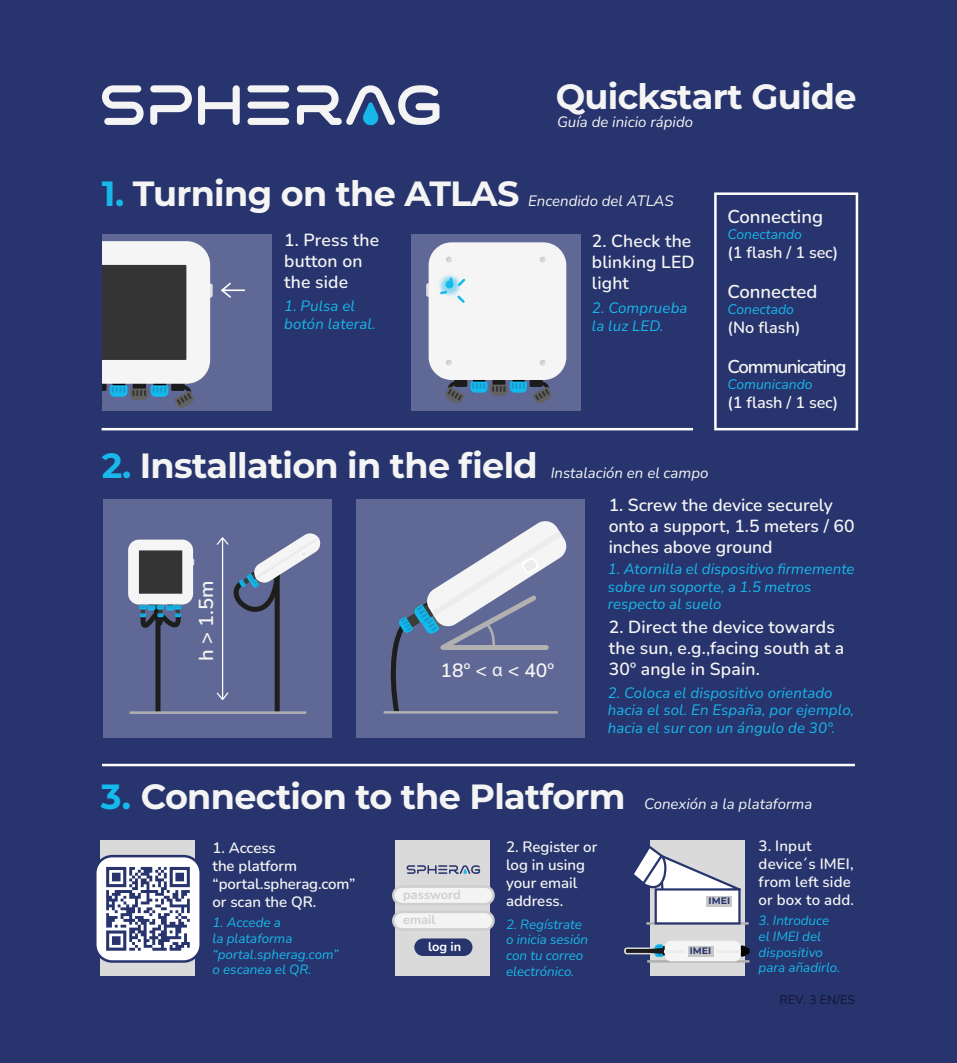
<style>
.page{position:relative;width:957px;height:1063px;background:#27346d}
.page>*{position:absolute;margin:0;border:0;box-sizing:border-box;transform-origin:0 0}
.t1{font:700 35px "Montserrat";letter-spacing:-.02em;color:#f5f4f4}
.t2{font:600 20.25px "Nunito";color:#f5f4f4}
.t3{font:600 19.25px "Nunito";color:#f5f4f4}
.t4{font:600 18.5px "Nunito";letter-spacing:-.005em;color:#f5f4f4}
.t5{font:600 18.5px "Nunito";letter-spacing:-.06em;color:#f5f4f4}
.t6{font:600 17.5px/21px "Nunito";letter-spacing:.01em;color:#f5f4f4}
.t7{font:600 16.25px "Nunito";letter-spacing:-.01em;color:#f5f4f4}
.t8{font:italic 15px/17.5px "Nunito";letter-spacing:.01em;color:#18b7ea}
.t9{font:600 15px/18px "Nunito";color:#f5f4f4}
.t10{font:italic 15px "Nunito";color:#f5f4f4}
.t11{font:italic 14px "Nunito";color:#18b7ea}
.t12{font:italic 13.5px/15.5px "Nunito";color:#18b7ea}
.t13{font:700 12.75px "Nunito";color:#cfcfcf}
.t14{font:700 12.75px "Nunito";color:#fff}
.t15{font:500 12.5px "Nunito";letter-spacing:-.005em;color:#15173a}
.t16{font:700 9.5px "Montserrat";color:#27346d}
.s1{color:#18b7ea}
.s2{font-family:"Myriad Pro";font-weight:400}
.s3{color:#15baed}
</style>
<div class="page">
<svg style="left:102px;top:85px;width:42px;height:40px"></svg>
<svg style="left:150px;top:85px;width:90px;height:40px"></svg>
<svg style="left:247px;top:85px;width:42px;height:40px"></svg>
<svg style="left:297px;top:85px;width:142px;height:40px"></svg>
<hr style="left:102px;top:428px;width:591px;height:2px;background:#fff">
<div style="left:103px;top:500px;width:229px;height:238px;background:#606896"></div>
<div style="left:356px;top:500px;width:229px;height:238px;background:#606896"></div>
<div style="left:101px;top:840px;width:94px;height:136px;background:#dadada"></div>
<div style="left:396px;top:840px;width:94px;height:136px;background:#dadada"></div>
<div style="left:650px;top:840px;width:95px;height:136px;background:#dadada"></div>
<svg style="left:624px;top:947px;width:94px;height:7px"></svg>
<div style="left:414px;top:938px;width:58px;height:18px;background:#27346d;border-radius:9px"></div>
<div style="left:393px;top:912px;width:100px;height:17px;background:#f5f4f4;border-radius:9px"></div>
<div style="left:392px;top:911px;width:103px;height:20px;border:2px solid #cfcfcf;border-radius:9px"></div>
<div style="left:393px;top:887px;width:100px;height:17px;background:#f5f4f4;border-radius:9px"></div>
<div style="left:392px;top:885px;width:103px;height:20px;border:2px solid #cfcfcf;border-radius:9px"></div>
<svg style="left:406px;top:865px;width:74px;height:9px"></svg>
<hr style="left:646px;top:922px;width:102px;height:3px;background:#b2b1b2">
<hr style="left:647px;top:960px;width:102px;height:3px;background:#b2b1b2">
<svg style="left:634px;top:846px;width:106px;height:79px"></svg>
<div style="left:706px;top:896px;width:26px;height:10px;background:#c7c7c8"></div>
<svg style="left:626px;top:944px;width:40px;height:13px"></svg>
<svg style="left:741px;top:945px;width:8px;height:12px"></svg>
<div style="left:665px;top:941px;width:76px;height:20px;background:#f5f5f5;border-radius:6px"></div>
<hr style="left:665px;top:950px;width:76px;height:2px;background:#ececec">
<svg style="left:685px;top:945px;width:31px;height:13px"></svg>
<div style="left:688px;top:946px;width:25px;height:10px;background:#c7c7c8"></div>
<div style="left:95px;top:856px;width:106px;height:106px;background:#fff;border-radius:17px"></div>
<div style="left:94px;top:855px;width:108px;height:108px;border:2px solid #27346d;border-radius:17px"></div>
<svg style="left:106px;top:867px;width:84px;height:84px"></svg>
<div style="left:112px;top:936px;width:9px;height:9px;background:#27346d"></div>
<div style="left:102px;top:234px;width:169px;height:176px;background:#606896"></div>
<div style="left:411px;top:234px;width:170px;height:176px;background:#606896"></div>
<div style="left:155px;top:599px;width:5px;height:113px;background:#1d1d1b"></div>
<div style="left:275px;top:559px;width:5px;height:154px;background:#1d1d1b"></div>
<hr style="left:129px;top:711px;width:177px;height:3px;background:#b2b1b2">
<div style="left:714px;top:192px;width:144px;height:238px;border:2px solid #fff"></div>
<hr style="left:383px;top:711px;width:175px;height:3px;background:#b2b1b2">
<hr style="left:102px;top:764px;width:753px;height:2px;background:#fff">
<div style="left:454px;top:375px;width:13px;height:12px;background:#1b1b1b"></div>
<svg style="left:470px;top:383px;width:82px;height:20px"></svg>
<svg style="left:445px;top:383px;width:19px;height:20px"></svg>
<div style="left:428px;top:242px;width:138px;height:138px;background:#f5f5f5;border-radius:23px"></div>
<img style="left:426px;top:242px;width:122px;height:141px">
<svg style="left:446px;top:257px;width:6px;height:6px"></svg>
<svg style="left:540px;top:257px;width:5px;height:6px"></svg>
<svg style="left:446px;top:360px;width:6px;height:6px"></svg>
<svg style="left:540px;top:360px;width:5px;height:6px"></svg>
<svg style="left:221px;top:283px;width:24px;height:15px"></svg>
<svg style="left:440px;top:277px;width:25px;height:26px"></svg>
<div style="left:208px;top:283px;width:5px;height:15px;background:#ddd;border-radius:2px"></div>
<svg style="left:102px;top:241px;width:108px;height:167px;background:#83888d"></svg>
<svg style="left:390px;top:521px;width:177px;height:193px"></svg>
<svg style="left:217px;top:533px;width:104px;height:167px"></svg>
<svg style="left:139px;top:605px;width:43px;height:29px"></svg>
<div style="left:128px;top:540px;width:65px;height:65px;background:#f5f5f5;border-radius:11px"></div>
<div style="left:139px;top:550px;width:43px;height:44px;background:#343434"></div>
<h1 class="t1" style="left:556px;top:73px;width:302px">Quickstart Guide</h1>
<p class="t10" style="left:557px;top:111px;width:137px">Guía de inicio rápido</p>
<h1 class="t1" style="left:102px;top:171px;width:419px"><span class="s1">1.</span> Turning on the ATLAS</h1>
<p class="t6" style="left:284px;top:229px;width:97px">1. Press the button on the side</p>
<p class="t8" style="left:284px;top:297px;width:93px">1. Pulsa el botón lateral.</p>
<p class="t10" style="left:528px;top:191px;width:147px">Encendido del ATLAS</p>
<p class="t6" style="left:592px;top:229px;width:104px">2. Check the blinking LED light</p>
<p class="t8" style="left:592px;top:299px;width:97px">2. Comprueba la luz LED.</p>
<p class="t4" style="left:727px;top:204px;width:97px">Connecting</p>
<p class="t11" style="left:727px;top:224px;width:76px">Conectando</p>
<p class="t7" style="left:727px;top:242px;width:112px">(1 flash / 1 sec)</p>
<p class="t4" style="left:727px;top:279px;width:91px">Connected</p>
<p class="t11" style="left:727px;top:299px;width:68px">Conectado</p>
<p class="t7" style="left:727px;top:317px;width:74px">(No flash)</p>
<p class="t5" style="left:727px;top:354px;width:120px">Communicating</p>
<p class="t11" style="left:727px;top:374px;width:86px">Comunicando</p>
<p class="t7" style="left:727px;top:392px;width:112px">(1 flash / 1 sec)</p>
<h1 class="t1" style="left:102px;top:443px;width:437px"><span class="s1">2.</span> Installation in the field</h1>
<p class="t10" style="left:551px;top:463px;width:159px">Instalación en el campo</p>
<h2 class="t2" style="left:192px;top:661px;width:82px;rotate:-90deg">h &gt; 1.5m</h2>
<p class="t3" style="left:440px;top:657px;width:115px">18º &lt; <span class="s2">α</span> &lt; 40º</p>
<p class="t6" style="left:609px;top:494px;width:247px">1. Screw the device securely onto a support, 1.5 meters / 60 inches above ground</p>
<p class="t8" style="left:608px;top:560px;width:248px">1. Atornilla el dispositivo firmemente sobre un soporte, a 1.5 metros respecto al suelo</p>
<p class="t6" style="left:609px;top:616px;width:237px">2. Direct the device towards the sun, e.g.,facing south at a<br>30º angle in Spain.</p>
<p class="t8" style="left:608px;top:683px;width:247px">2. Coloca el dispositivo orientado hacia el sol. En España, por ejemplo, hacia el sur con un ángulo de 30°.</p>
<h1 class="t1" style="left:101px;top:774px;width:526px"><span class="s3">3.</span> Connection to the Platform</h1>
<p class="t9" style="left:212px;top:838px;width:144px">1. Access<br>the platform “portal.spherag.com” or scan the QR.</p>
<p class="t12" style="left:212px;top:914px;width:128px">1. Accede a<br>la plataforma “portal.spherag.com” o escanea el QR.</p>
<p class="t13" style="left:403px;top:886px;width:59px">password</p>
<p class="t13" style="left:403px;top:911px;width:34px">email</p>
<p class="t14" style="left:428px;top:938px;width:35px">log in</p>
<p class="t9" style="left:506px;top:837px;width:93px">2. Register or log in using your email address.</p>
<p class="t12" style="left:506px;top:916px;width:84px">2. Regístrate o inicia sesión con tu correo electrónico.</p>
<p class="t10" style="left:644px;top:794px;width:170px">Conexión a la plataforma</p>
<p class="t16" style="left:708px;top:895px;width:23px">IMEI</p>
<p class="t16" style="left:690px;top:945px;width:23px">IMEI</p>
<p class="t9" style="left:758px;top:836px;width:97px">3. Input device´s IMEI, from left side or box to add.</p>
<p class="t12" style="left:758px;top:913px;width:83px">3. Introduce el IMEI del dispositivo para añadirlo.</p>
<p class="t15" style="left:779px;top:991px;width:77px">REV. 3 EN/ES</p>
</div>
